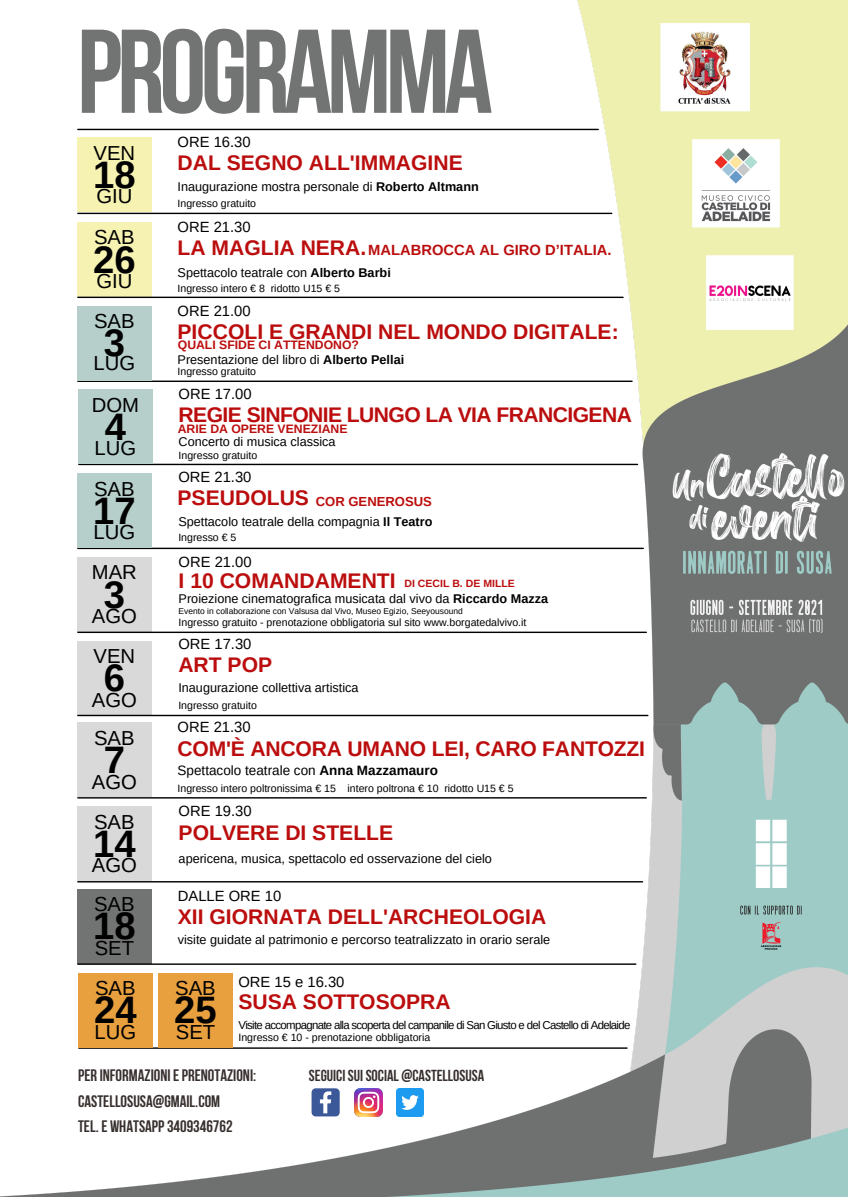
<style>
.page{position:relative;width:848px;height:1197px;background:#fff}
.page>*{position:absolute;margin:0;border:0;box-sizing:border-box;transform-origin:0 0}
.t1{font:700 118.7px "Bebas Neue";letter-spacing:-.045em;color:#727373}
.t2{font:700 38.2px "Arimo";color:#000}
.t3{font:700 21.1px "Arimo";color:#bb0d0d}
.t4{font:700 21.1px "Arimo";letter-spacing:-.025em;color:#bb0d0d}
.t5{font:20.3px "Arimo";color:#000}
.t6{font:700 16.6px "Bebas Neue";color:#362f2d}
.t7{font:700 15.9px "Bebas Neue";color:#362f2d}
.t8{font:14.8px "Arimo";color:#000}
.t9{font:700 14.7px "Arimo";color:#bb0d0d}
.t10{font:13.5px "Arimo";color:#000}
.t11{font:700 13.1px "Arimo";color:#bb0d0d}
.t12{font:12.7px "Arimo";color:#000}
.t13{font:700 12.2px "Arimo";color:#bb0d0d}
.t14{font:11.4px "Arimo";letter-spacing:-.06em;color:#000}
.t15{font:10.5px "Arimo";color:#000}
.t16{font:700 10.5px "Arimo";color:#bb0d0d}
.t17{font:8.4px "Arimo";color:#000}
.s1{font-weight:700}
</style>
<div class="page">
<img style="left:8px;top:0;width:840px;height:1196px">
<hr style="left:78px;top:129px;width:520px;height:1px;background:#000">
<div style="left:77px;top:222px;width:75px;height:75px;background:#f6f3b2"></div>
<hr style="left:78px;top:213px;width:533px;height:1px;background:#000">
<hr style="left:78px;top:296px;width:545px;height:2px;background:#000">
<hr style="left:78px;top:380px;width:554px;height:2px;background:#000">
<hr style="left:79px;top:463px;width:558px;height:2px;background:#000">
<hr style="left:78px;top:547px;width:565px;height:2px;background:#000">
<div style="left:77px;top:137px;width:75px;height:75px;background:#f6f3b2"></div>
<div style="left:77px;top:306px;width:75px;height:74px;background:#b6cfcb"></div>
<div style="left:77px;top:473px;width:75px;height:74px;background:#b6cfcb"></div>
<div style="left:78px;top:389px;width:75px;height:75px;background:#b6cfcb"></div>
<div style="left:77px;top:557px;width:75px;height:74px;background:#d9d9d9"></div>
<div style="left:77px;top:641px;width:75px;height:74px;background:#d9d9d9"></div>
<div style="left:77px;top:722px;width:75px;height:75px;background:#d9d9d9"></div>
<div style="left:77px;top:806px;width:75px;height:75px;background:#d9d9d9"></div>
<div style="left:77px;top:888px;width:75px;height:75px;background:#727373"></div>
<hr style="left:78px;top:631px;width:568px;height:2px;background:#000">
<hr style="left:78px;top:714px;width:569px;height:2px;background:#000">
<hr style="left:78px;top:797px;width:568px;height:1px;background:#000">
<hr style="left:78px;top:881px;width:564px;height:1px;background:#000">
<hr style="left:78px;top:963px;width:557px;height:1px;background:#000">
<hr style="left:79px;top:1047px;width:548px;height:1px;background:#000">
<svg style="left:311px;top:1088px;width:28px;height:27px"></svg>
<img style="left:354px;top:1088px;width:28px;height:28px">
<img style="left:396px;top:1088px;width:28px;height:27px">
<div style="left:158px;top:972px;width:75px;height:75px;background:#e89f3e"></div>
<div style="left:78px;top:972px;width:75px;height:75px;background:#e89f3e"></div>
<p class="t1" style="left:77px;top:24px;width:417px">PROGRAMMA</p>
<p class="t5" style="left:93px;top:141px;width:43px">VEN</p>
<p class="t2" style="left:93px;top:153px;width:44px">18</p>
<p class="t5" style="left:96px;top:185px;width:38px">GIU</p>
<p class="t5" style="left:94px;top:226px;width:42px">SAB</p>
<p class="t2" style="left:93px;top:238px;width:44px">26</p>
<p class="t5" style="left:96px;top:269px;width:38px">GIU</p>
<p class="t8" style="left:177px;top:134px;width:75px">ORE 16.30</p>
<p class="t3" style="left:177px;top:151px;width:287px">DAL SEGNO ALL'IMMAGINE</p>
<p class="t12" style="left:177px;top:180px;width:303px">Inaugurazione mostra personale di <span class="s1">Roberto Altmann</span></p>
<p class="t15" style="left:177px;top:197px;width:80px">Ingresso gratuito</p>
<p class="t8" style="left:177px;top:219px;width:75px">ORE 21.30</p>
<p class="t3" style="left:177px;top:236px;width:190px">LA MAGLIA NERA.</p>
<p class="t12" style="left:177px;top:265px;width:215px">Spettacolo teatrale con <span class="s1">Alberto Barbi</span></p>
<p class="t15" style="left:177px;top:282px;width:164px">Ingresso intero € 8 ridotto U15 € 5</p>
<p class="t9" style="left:368px;top:242px;width:245px">MALABROCCA AL GIRO D’ITALIA.</p>
<p class="t8" style="left:177px;top:302px;width:75px">ORE 21.00</p>
<p class="t3" style="left:177px;top:319px;width:442px">PICCOLI E GRANDI NEL MONDO DIGITALE:</p>
<p class="t12" style="left:177px;top:353px;width:228px">Presentazione del libro di <span class="s1">Alberto Pellai</span></p>
<p class="t15" style="left:177px;top:366px;width:80px">Ingresso gratuito</p>
<p class="t5" style="left:94px;top:310px;width:42px">SAB</p>
<p class="t2" style="left:104px;top:322px;width:23px">3</p>
<p class="t5" style="left:93px;top:351px;width:43px">LUG</p>
<p class="t13" style="left:178px;top:338px;width:183px">QUALI SFIDE CI ATTENDONO?</p>
<p class="t8" style="left:179px;top:386px;width:75px">ORE 17.00</p>
<p class="t4" style="left:179px;top:403px;width:455px">REGIE SINFONIE LUNGO LA VIA FRANCIGENA</p>
<p class="t12" style="left:179px;top:434px;width:158px">Concerto di musica classica</p>
<p class="t15" style="left:179px;top:449px;width:80px">Ingresso gratuito</p>
<p class="t5" style="left:92px;top:393px;width:49px">DOM</p>
<p class="t2" style="left:105px;top:405px;width:23px">4</p>
<p class="t5" style="left:94px;top:436px;width:43px">LUG</p>
<p class="t13" style="left:178px;top:422px;width:171px">ARIE DA OPERE VENEZIANE</p>
<p class="t8" style="left:178px;top:468px;width:75px">ORE 21.30</p>
<p class="t3" style="left:177px;top:486px;width:133px">PSEUDOLUS</p>
<p class="t12" style="left:178px;top:514px;width:255px">Spettacolo teatrale della compagnia <span class="s1">Il Teatro</span></p>
<p class="t15" style="left:178px;top:531px;width:60px">Ingresso € 5</p>
<p class="t8" style="left:179px;top:553px;width:75px">ORE 21.00</p>
<p class="t3" style="left:179px;top:569px;width:218px">I 10 COMANDAMENTI</p>
<p class="t12" style="left:179px;top:591px;width:371px">Proiezione cinematografica musicata dal vivo da <span class="s1">Riccardo Mazza</span></p>
<p class="t15" style="left:179px;top:616px;width:349px">Ingresso gratuito - prenotazione obbligatoria sul sito www.borgatedalvivo.it</p>
<p class="t5" style="left:94px;top:477px;width:42px">SAB</p>
<p class="t2" style="left:93px;top:489px;width:44px">17</p>
<p class="t5" style="left:93px;top:520px;width:43px">LUG</p>
<p class="t11" style="left:316px;top:494px;width:118px">COR GENEROSUS</p>
<p class="t5" style="left:92px;top:561px;width:47px">MAR</p>
<p class="t2" style="left:104px;top:573px;width:23px">3</p>
<p class="t5" style="left:92px;top:604px;width:47px">AGO</p>
<p class="t5" style="left:93px;top:645px;width:43px">VEN</p>
<p class="t2" style="left:104px;top:656px;width:23px">6</p>
<p class="t5" style="left:92px;top:688px;width:47px">AGO</p>
<p class="t5" style="left:94px;top:726px;width:42px">SAB</p>
<p class="t2" style="left:104px;top:738px;width:23px">7</p>
<p class="t5" style="left:92px;top:770px;width:47px">AGO</p>
<p class="t5" style="left:94px;top:810px;width:42px">SAB</p>
<p class="t2" style="left:93px;top:822px;width:44px">14</p>
<p class="t5" style="left:92px;top:854px;width:47px">AGO</p>
<p class="t5" style="left:94px;top:892px;width:42px">SAB</p>
<p class="t2" style="left:93px;top:904px;width:44px">18</p>
<p class="t5" style="left:95px;top:936px;width:41px">SET</p>
<p class="t16" style="left:404px;top:577px;width:112px">DI CECIL B. DE MILLE</p>
<p class="t17" style="left:179px;top:606px;width:286px">Evento in collaborazione con Valsusa dal Vivo, Museo Egizio, Seeyousound</p>
<p class="t8" style="left:178px;top:636px;width:75px">ORE 17.30</p>
<p class="t3" style="left:178px;top:653px;width:95px">ART POP</p>
<p class="t12" style="left:178px;top:681px;width:182px">Inaugurazione collettiva artistica</p>
<p class="t15" style="left:178px;top:699px;width:80px">Ingresso gratuito</p>
<p class="t8" style="left:177px;top:719px;width:75px">ORE 21.30</p>
<p class="t3" style="left:177px;top:736px;width:469px">COM'È ANCORA UMANO LEI, CARO FANTOZZI</p>
<p class="t10" style="left:177px;top:762px;width:262px">Spettacolo teatrale con <span class="s1">Anna Mazzamauro</span></p>
<p class="t15" style="left:177px;top:782px;width:337px">Ingresso intero poltronissima € 15 intero poltrona € 10 ridotto U15 € 5</p>
<p class="t8" style="left:179px;top:802px;width:75px">ORE 19.30</p>
<p class="t3" style="left:179px;top:820px;width:216px">POLVERE DI STELLE</p>
<p class="t12" style="left:179px;top:851px;width:315px">apericena, musica, spettacolo ed osservazione del cielo</p>
<p class="t8" style="left:178px;top:887px;width:105px">DALLE ORE 10</p>
<p class="t3" style="left:178px;top:904px;width:370px">XII GIORNATA DELL'ARCHEOLOGIA</p>
<p class="t12" style="left:178px;top:932px;width:374px">visite guidate al patrimonio e percorso teatralizzato in orario serale</p>
<p class="t8" style="left:238px;top:973px;width:107px">ORE 15 e 16.30</p>
<p class="t3" style="left:238px;top:990px;width:214px">SUSA SOTTOSOPRA</p>
<p class="t14" style="left:238px;top:1018px;width:393px">Visite accompagnate alla scoperta del campanile di San Giusto e del Castello di Adelaide</p>
<p class="t15" style="left:238px;top:1031px;width:193px">Ingresso € 10 - prenotazione obbligatoria</p>
<p class="t5" style="left:95px;top:976px;width:42px">SAB</p>
<p class="t2" style="left:94px;top:988px;width:44px">24</p>
<p class="t5" style="left:94px;top:1020px;width:43px">LUG</p>
<p class="t6" style="left:78px;top:1068px;width:180px">PER INFORMAZIONI EPRENOTAZIONI:</p>
<p class="t6" style="left:78px;top:1094px;width:144px">CASTELLOSUSA@GMAIL.COM</p>
<p class="t6" style="left:78px;top:1119px;width:156px">TEL. E WHATSAPP3409346762</p>
<p class="t5" style="left:175px;top:976px;width:42px">SAB</p>
<p class="t2" style="left:174px;top:988px;width:44px">25</p>
<p class="t5" style="left:176px;top:1020px;width:41px">SET</p>
<p class="t7" style="left:309px;top:1068px;width:177px">SEGUICI SUI SOCIAL@CASTELLOSUSA</p>
</div>
